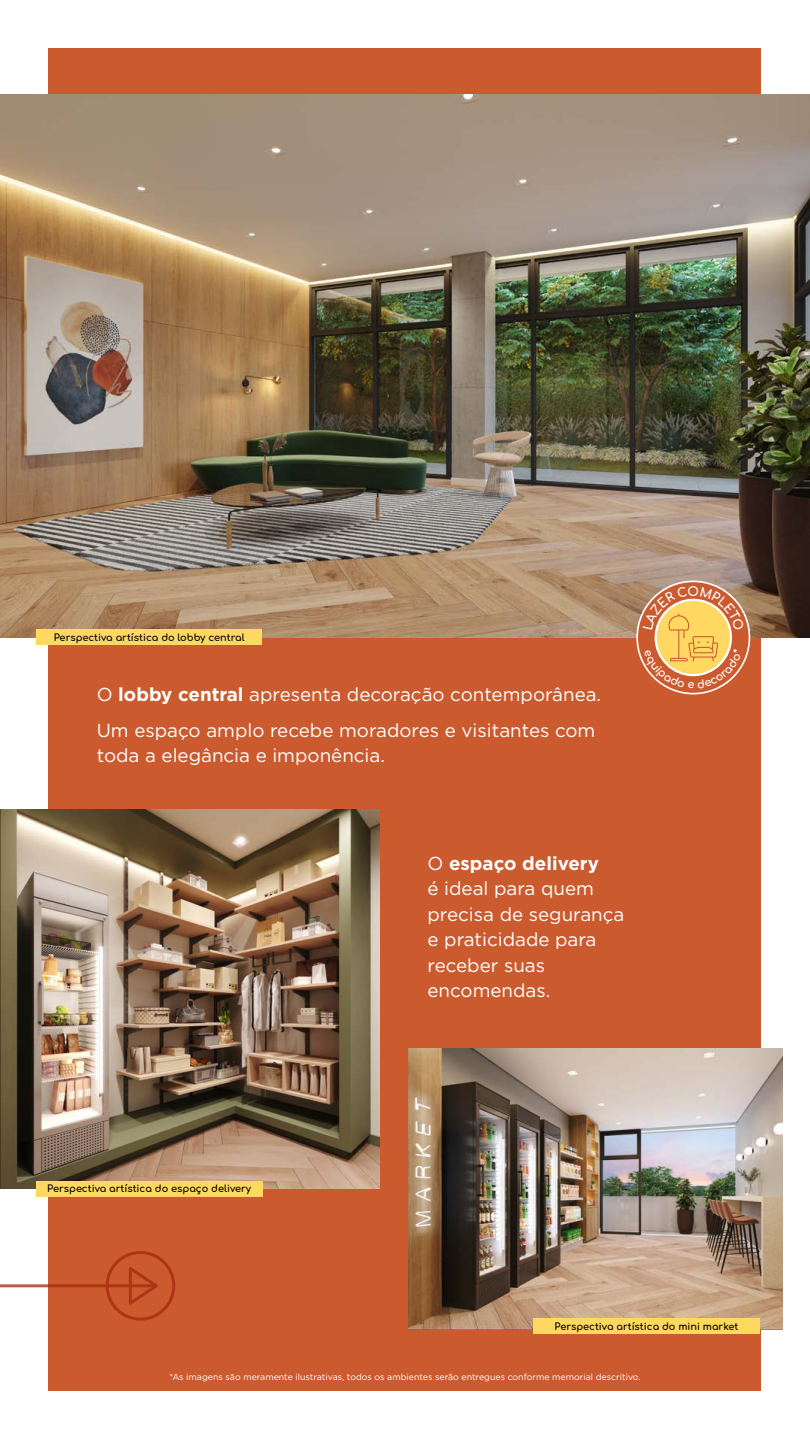
<style>
.page{position:relative;width:810px;height:1440px;background:#fff}
.page>*{position:absolute;margin:0;border:0;box-sizing:border-box;transform-origin:0 0}
.t1{font:18.75px/25.5px "Gotham";color:#fff}
.t2{font:700 9.75px "Comfortaa";color:#000}
.t3{font:8.77px "Gotham";color:#fff}
.s1{font-weight:700}
</style>
<div class="page">
<div style="left:49px;top:49px;width:712px;height:1342px;background:#cb5b2f"></div>
<img style="left:0;top:95px;width:810px;height:542px">
<svg style="left:104px;top:1251px;width:72px;height:70px"></svg>
<hr style="left:0;top:1284px;width:156px;height:3px;background:#a6260d">
<svg style="left:637px;top:581px;width:112px;height:113px"></svg>
<div style="left:636px;top:581px;width:114px;height:113px;border:2px solid #fff;border-radius:50%"></div>
<div style="left:36px;top:630px;width:226px;height:15px;background:#ffd862"></div>
<img style="left:0;top:810px;width:379px;height:379px">
<div style="left:36px;top:1181px;width:226px;height:16px;background:#ffd862"></div>
<img style="left:409px;top:1048px;width:374px;height:281px">
<div style="left:533px;top:1319px;width:227px;height:15px;background:#ffd862"></div>
<svg style="left:643px;top:586px;width:101px;height:103px"></svg>
<p class="t2" style="left:54px;top:628px;width:192px">Perspectiva artística do lobby central</p>
<p class="t1" style="left:97px;top:676px;width:506px;line-height:35.6px">O <span class="s1">lobby central</span> apresenta decoração contemporânea.<br>Um espaço amplo recebe moradores e visitantes com</p>
<p class="t1" style="left:97px;top:743px;width:290px">toda a elegância e imponência.</p>
<p class="t2" style="left:47px;top:1180px;width:205px">Perspectiva artística do espaço delivery</p>
<p class="t1" style="left:428px;top:850px;width:198px">O <span class="s1">espaço delivery<br></span>é ideal para quem precisa de segurança e praticidade para receber suas encomendas.</p>
<p class="t2" style="left:555px;top:1317px;width:185px">Perspectiva artística do mini market</p>
<p class="t3" style="left:169px;top:1371px;width:473px">*As imagens são meramente ilustrativas, todos os ambientes serão entregues conforme memorial descritivo.</p>
</div>
